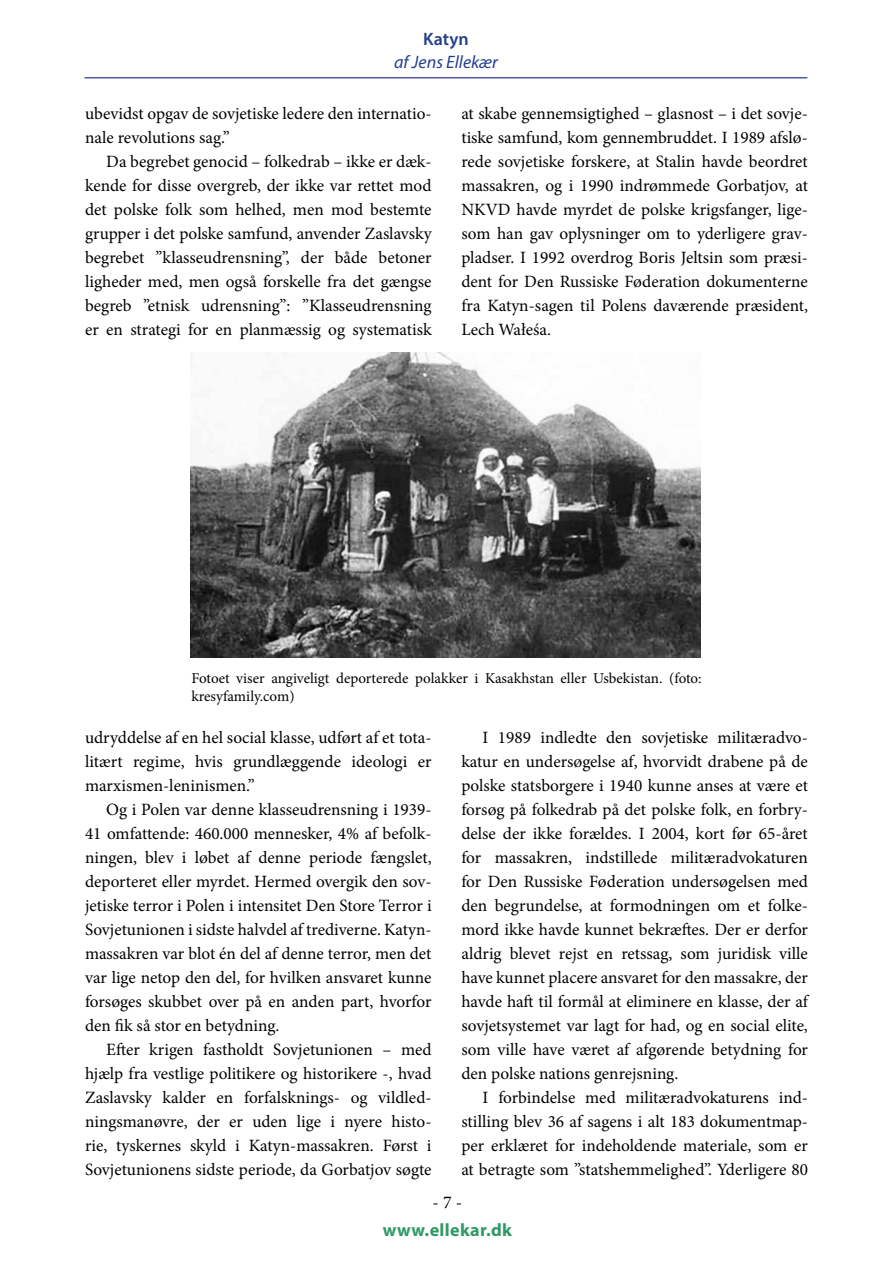
<style>
.page{position:relative;width:893px;height:1263px;background:#fff}
.page>*{position:absolute;margin:0;border:0;box-sizing:border-box;transform-origin:0 0}
.t1{font:700 18px "Myriad Pro";letter-spacing:.02em;color:#319966}
.t2{font:italic 18px "Myriad Pro";color:#25408f}
.t3{font:600 18px "Myriad Pro";letter-spacing:.005em;color:#25408f}
.t4{font:18px "Minion Pro";color:#000}
.t5{font:17.25px/24px "Minion Pro";color:#000;text-align:justify}
.t6{font:15px/18px "Minion Pro";color:#000}
</style>
<div class="page">
<hr style="left:84px;top:77px;width:723px;height:1px;background:#4f5b9e">
<img style="left:190px;top:353px;width:510px;height:304px">
<p class="t3" style="left:423px;top:28px;width:47px">Katyn</p>
<p class="t2" style="left:394px;top:51px;width:105px">af Jens Ellekær</p>
<p class="t5" style="left:85px;top:101px;width:348px">ubevidst opgav de sovjetiske ledere den internatio&shy;nale revolutions sag.”</p>
<p class="t5" style="left:85px;top:149px;width:348px;text-indent:21px">Da begrebet genocid – folkedrab – ikke er dæk&shy;kende for disse overgreb, der ikke var rettet mod det polske folk som helhed, men mod bestemte grupper i det polske samfund, anvender Zaslavsky begrebet ”klasseudrensning”, der både betoner ligheder med, men også forskelle fra det gængse begreb ”etnisk udrensning”: ”Klasseudrensning er en strategi for en planmæssig og systematisk</p>
<p class="t5" style="left:461px;top:101px;width:348px">at skabe gennemsigtighed – glasnost – i det sovje&shy;tiske samfund, kom gennembruddet. I 1989 afslø&shy;rede sovjetiske forskere, at Stalin havde beordret massakren, og i 1990 indrømmede Gorbatjov, at NKVD havde myrdet de polske krigsfanger, lige&shy;som han gav oplysninger om to yderligere grav&shy;pladser. I 1992 overdrog Boris Jeltsin som præsi&shy;dent for Den Russiske Føderation dokumenterne fra Katyn-sagen til Polens daværende præsident, Lech Wałeśa.</p>
<p class="t6" style="left:191px;top:670px;width:512px">Fotoet viser angiveligt deporterede polakker i Kasakhstan eller Usbekistan. (foto: kresyfamily.com)</p>
<p class="t5" style="left:85px;top:725px;width:348px">udryddelse af en hel social klasse, udført af et tota&shy;litært regime, hvis grundlæggende ideologi er marxismen-leninismen.”</p>
<p class="t5" style="left:85px;top:797px;width:348px;text-indent:21px">Og i Polen var denne klasseudrensning i 1939- 41 omfattende: 460.000 mennesker, 4% af befolk&shy;ningen, blev i løbet af denne periode fængslet, deporteret eller myrdet. Hermed overgik den sov&shy;jetiske terror i Polen i intensitet Den Store Terror i Sovjetunionen i sidste halvdel af trediverne. Katyn&shy;massakren var blot én del af denne terror, men det var lige netop den del, for hvilken ansvaret kunne forsøges skubbet over på en anden part, hvorfor den fik så stor en betydning.</p>
<p class="t5" style="left:85px;top:1037px;width:348px;text-indent:21px">Efter krigen fastholdt Sovjetunionen – med hjælp fra vestlige politikere og historikere -, hvad Zaslavsky kalder en forfalsknings- og vildled&shy;ningsmanøvre, der er uden lige i nyere histo&shy;rie, tyskernes skyld i Katyn-massakren. Først i Sovjetunionens sidste periode, da Gorbatjov søgte</p>
<p class="t5" style="left:461px;top:725px;width:348px;text-indent:21px">I 1989 indledte den sovjetiske militæradvo&shy;katur en undersøgelse af, hvorvidt drabene på de polske statsborgere i 1940 kunne anses at være et forsøg på folkedrab på det polske folk, en forbry&shy;delse der ikke forældes. I 2004, kort før 65-året for massakren, indstillede militæradvokaturen for Den Russiske Føderation undersøgelsen med den begrundelse, at formodningen om et folke&shy;mord ikke havde kunnet bekræftes. Der er derfor aldrig blevet rejst en retssag, som juridisk ville have kunnet placere ansvaret for den massakre, der havde haft til formål at eliminere en klasse, der af sovjetsystemet var lagt for had, og en social elite, som ville have været af afgørende betydning for den polske nations genrejsning.</p>
<p class="t5" style="left:461px;top:1085px;width:348px;text-indent:21px">I forbindelse med militæradvokaturens ind&shy;stilling blev 36 af sagens i alt 183 dokumentmap&shy;per erklæret for indeholdende materiale, som er at betragte som ”statshemmelighed”. Yderligere 80</p>
<p class="t4" style="left:432px;top:1190px;width:31px">- 7 -</p>
<p class="t1" style="left:383px;top:1218px;width:131px">www.ellekar.dk</p>
</div>
